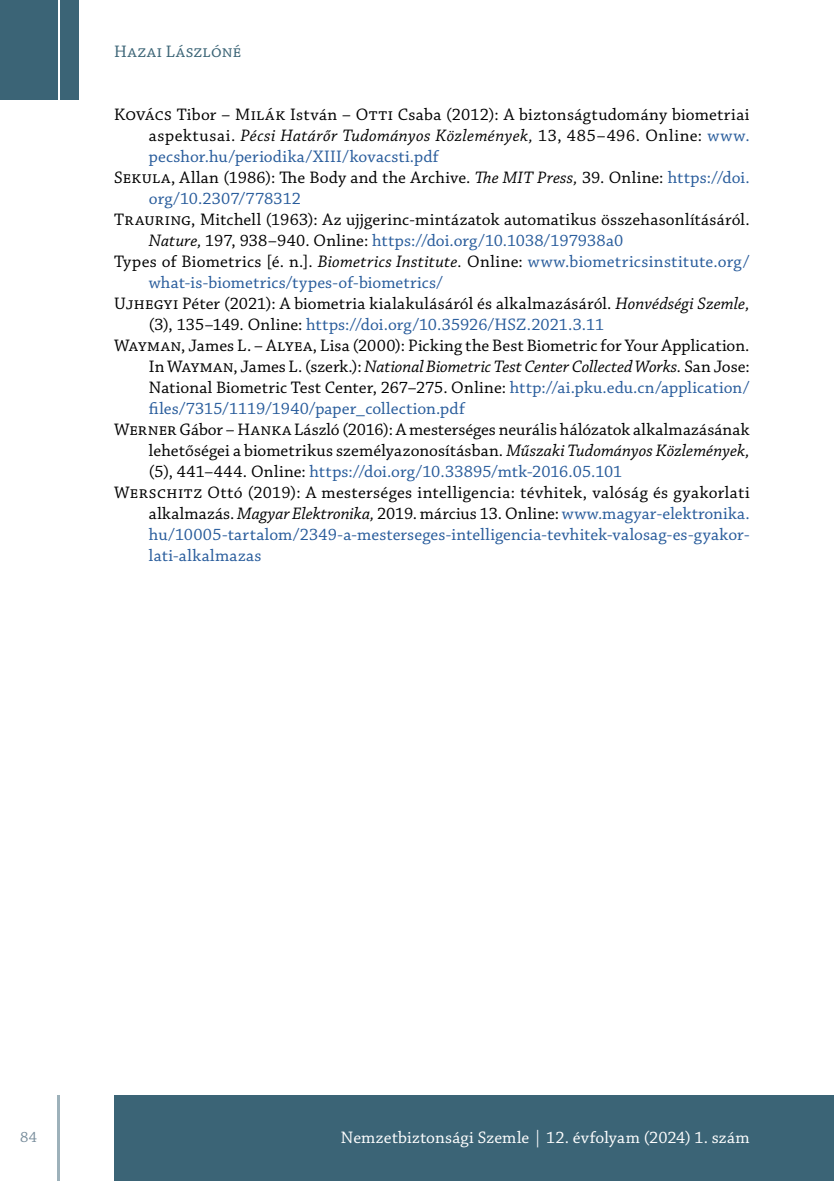
<style>
.page{position:relative;width:834px;height:1181px;background:#fff}
.page>*{position:absolute;margin:0;border:0;box-sizing:border-box;transform-origin:0 0}
.t1{font:17.5px "Chaparral Pro";letter-spacing:.01em;color:#000}
.t2{font:17.5px "Chaparral Pro";letter-spacing:.005em;color:#275b9b}
.t3{font:italic 17.5px "Chaparral Pro";letter-spacing:-.01em;color:#000}
.t4{font:italic 17.5px "Chaparral Pro";letter-spacing:.015em;color:#000}
.t5{font:17.5px "Chaparral Pro";color:#fff}
.t6{font:17.5px "Chaparral Pro";letter-spacing:.03em;color:#3b6476}
.t7{font:15.75px "Chaparral Pro";color:#778c9b}
.s1{font-style:normal}
.s2{font-style:normal;color:#275b9b}
.s3{font-style:italic}
.s4{color:#275b9b}
.s5{font-style:italic;color:#000}
.s6{color:#000}
</style>
<div class="page">
<hr style="left:57px;top:1095px;width:3px;height:86px;background:#3b6476">
<div style="left:114px;top:1095px;width:719px;height:86px;background:#3b6476"></div>
<div style="left:0;top:0;width:57px;height:99px;background:#3b6476"></div>
<div style="left:60px;top:0;width:18px;height:99px;background:#3b6476"></div>
<p class="t6" style="left:114px;top:42px;width:129px">Hazai Lászlóné</p>
<p class="t1" style="left:114px;top:105px;width:636px">Kovács Tibor – Milák István – Otti Csaba (2012): A biztonságtudomány biometriai</p>
<p class="t4" style="left:149px;top:126px;width:602px"><span class="s1">aspektusai.</span> Pécsi Határőr Tudományos Közlemények, <span class="s1">13, 485–496. Online:</span> <span class="s2">www.</span></p>
<p class="t2" style="left:149px;top:147px;width:292px">pecshor.hu/periodika/XIII/kovacsti.pdf</p>
<p class="t1" style="left:114px;top:168px;width:636px">Sekula, Allan (1986): The Body and the Archive. <span class="s3">The MIT Press,</span> 39. Online: <span class="s4">https://doi.</span></p>
<p class="t2" style="left:149px;top:189px;width:154px">org/10.2307/778312</p>
<p class="t1" style="left:114px;top:210px;width:636px">Trauring, Mitchell (1963): Az ujjgerinc-mintázatok automatikus összehasonlításáról.</p>
<p class="t2" style="left:149px;top:231px;width:476px"><span class="s5">Nature,</span> <span class="s6">197, 938–940. Online:</span> https://doi.org/10.1038/197938a0</p>
<p class="t1" style="left:114px;top:252px;width:636px">Types of Biometrics [é. n.]. <span class="s3">Biometrics Institute.</span> Online: <span class="s4">www.biometricsinstitute.org/</span></p>
<p class="t2" style="left:149px;top:273px;width:295px">what-is-biometrics/types-of-biometrics/</p>
<p class="t1" style="left:114px;top:294px;width:636px">Ujhegyi Péter (2021): A biometria kialakulásáról és alkalmazásáról. <span class="s3">Honvédségi Szemle,</span></p>
<p class="t2" style="left:149px;top:315px;width:457px"><span class="s6">(3), 135–149. Online:</span> https://doi.org/10.35926/HSZ.2021.3.11</p>
<p class="t1" style="left:114px;top:336px;width:636px">Wayman, James L. – Alyea, Lisa (2000): Picking the Best Biometric for Your Application.</p>
<p class="t3" style="left:149px;top:357px;width:602px"><span class="s1">In Wayman, James L. (szerk.):</span> National Biometric Test Center Collected Works. <span class="s1">San Jose:</span></p>
<p class="t1" style="left:149px;top:378px;width:602px">National Biometric Test Center, 267–275. Online: <span class="s4">http://ai.pku.edu.cn/application/</span></p>
<p class="t2" style="left:149px;top:399px;width:318px">files/7315/1119/1940/paper_collection.pdf</p>
<p class="t1" style="left:114px;top:420px;width:636px">Werner Gábor – Hanka László (2016): A mesterséges neurális hálózatok alkalmazásának</p>
<p class="t1" style="left:149px;top:441px;width:602px">lehetőségei a biometrikus személyazonosításban. <span class="s3">Műszaki Tudományos Közlemények,</span></p>
<p class="t2" style="left:149px;top:462px;width:475px"><span class="s6">(5), 441–444. Online:</span> https://doi.org/10.33895/mtk-2016.05.101</p>
<p class="t1" style="left:114px;top:483px;width:636px">Werschitz Ottó (2019): A mesterséges intelligencia: tévhitek, valóság és gyakorlati</p>
<p class="t1" style="left:149px;top:504px;width:602px">alkalmazás. <span class="s3">Magyar Elektronika,</span> 2019. március 13. Online: <span class="s4">www.magyar-elektronika.</span></p>
<p class="t2" style="left:149px;top:525px;width:602px">hu/10005-tartalom/2349-a-mesterseges-intelligencia-tevhitek-valosag-es-gyakor-</p>
<p class="t2" style="left:149px;top:546px;width:114px">lati-alkalmazas</p>
<p class="t7" style="left:20px;top:1128px;width:18px">84</p>
<p class="t5" style="left:341px;top:1127px;width:410px">Nemzetbiztonsági Szemle | 12. évfolyam (2024) 1. szám</p>
</div>
